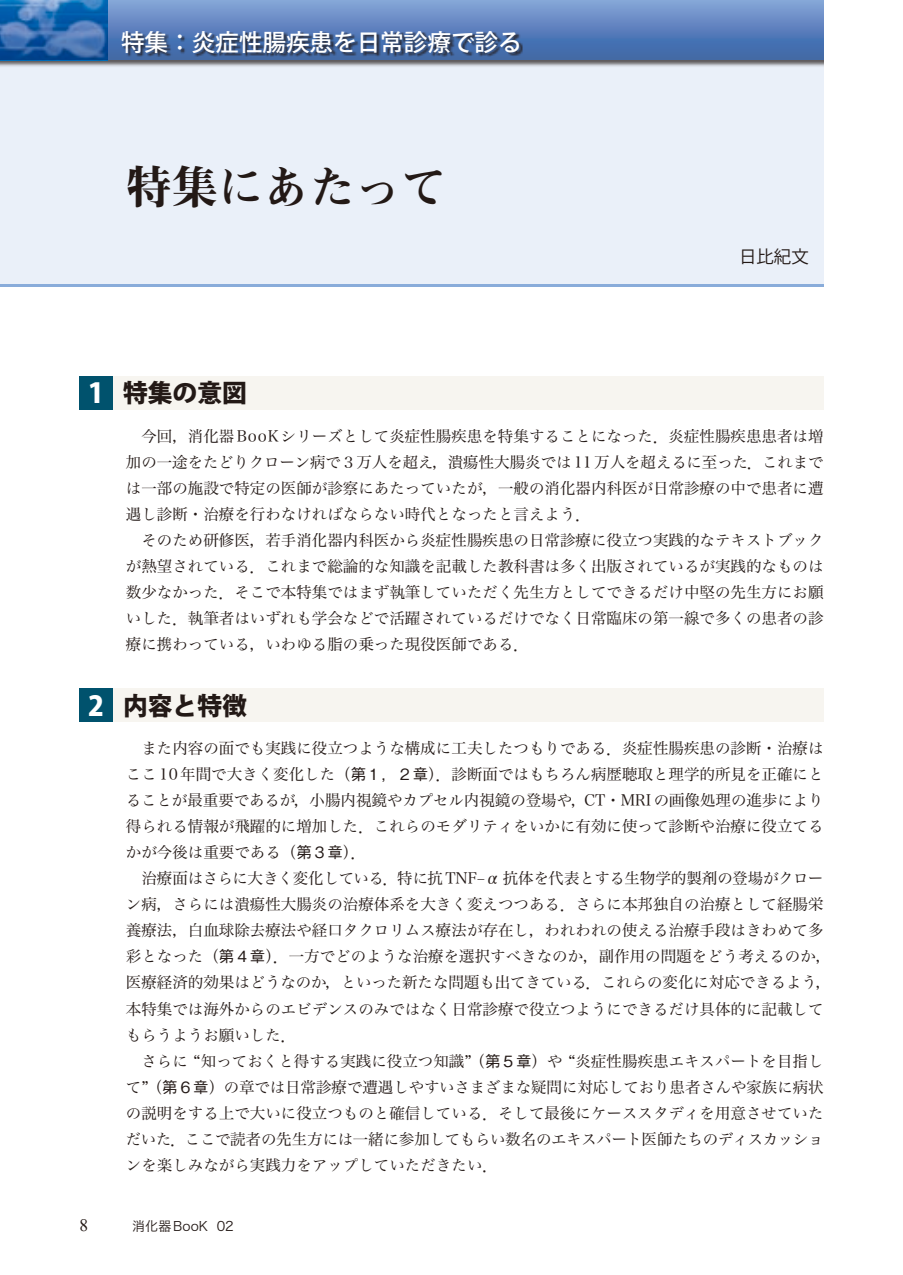
<style>
.page{position:relative;width:903px;height:1275px;background:#fff}
.page>*{position:absolute;margin:0;border:0;box-sizing:border-box;transform-origin:0 0}
.t1{font:45.85px "Midashi Min Pro MA31";color:#231916}
.t2{font:800 24.85px "Koz Go Pro";color:#231916}
.t3{font:500 23.62px "Koz Go Pro";color:#fff}
.t4{font:17.32px "Koz Go Pro";color:#231916}
.t5{font:17.32px "Times New Roman";color:#231916}
.t6{font:15.58px/26.1px "Hira Min Pro W3";color:#231916;text-align:justify}
.t7{font:12.95px "Hira Kaku Pro W3";color:#231916}
.s1{font-size:27.3px;color:#fff}
.s2{font-family:"Gothic BBB Pro";font-weight:500}
</style>
<div class="page">
<div style="left:0;top:0;width:823px;height:285px;background:#eaf0f9"></div>
<div style="left:79px;top:376px;width:34px;height:34px;background:#00526d"></div>
<div style="left:113px;top:376px;width:710px;height:34px;background:#f7f5f0"></div>
<div style="left:79px;top:688px;width:34px;height:34px;background:#00526d"></div>
<div style="left:113px;top:688px;width:710px;height:34px;background:#f7f5f0"></div>
<img style="left:0;top:60px;width:823px;height:7px">
<svg style="left:0;top:0;width:823px;height:60px;background:#5a82be"></svg>
<div style="left:123px;top:32px;width:400px;height:24px;background:#231916;opacity:.75"></div>
<hr style="left:0;top:284px;width:823px;height:2px;background:#89acda">
<h3 class="t3" style="left:121px;top:27px;width:402px">特集：炎症性腸疾患を日常診療で診る</h3>
<h1 class="t1" style="left:126px;top:152px;width:323px">特集にあたって</h1>
<p class="t4" style="left:739px;top:245px;width:71px">日比紀文</p>
<h2 class="t2" style="left:88px;top:377px;width:160px"><span class="s1">1</span> 特集の意図</h2>
<p class="t6" style="left:126px;top:421px;width:699px;text-indent:16px">今回，消化器BooKシリーズとして炎症性腸疾患を特集することになった．炎症性腸疾患患者は増加の一途をたどりクローン病で３万人を超え，潰瘍性大腸炎では11 万人を超えるに至った．これまでは一部の施設で特定の医師が診察にあたっていたが，一般の消化器内科医が日常診療の中で患者に遭遇し診断・治療を行わなければならない時代となったと言えよう．</p>
<p class="t6" style="left:126px;top:525px;width:699px;text-indent:16px">そのため研修医，若手消化器内科医から炎症性腸疾患の日常診療に役立つ実践的なテキストブックが熱望されている．これまで総論的な知識を記載した教科書は多く出版されているが実践的なものは数少なかった．そこで本特集ではまず執筆していただく先生方としてできるだけ中堅の先生方にお願いした．執筆者はいずれも学会などで活躍されているだけでなく日常臨床の第一線で多くの患者の診療に携わっている，いわゆる脂の乗った現役医師である．</p>
<h2 class="t2" style="left:88px;top:689px;width:160px"><span class="s1">2</span> 内容と特徴</h2>
<p class="t6" style="left:126px;top:734px;width:699px;text-indent:16px">また内容の面でも実践に役立つような構成に工夫したつもりである．炎症性腸疾患の診断・治療はここ10年間で大きく変化した（<span class="s2">第１，２章</span>）．診断面ではもちろん病歴聴取と理学的所見を正確にとることが最重要であるが，小腸内視鏡やカプセル内視鏡の登場や，CT・MRIの画像処理の進歩により得られる情報が飛躍的に増加した．これらのモダリティをいかに有効に使って診断や治療に役立てるかが今後は重要である（<span class="s2">第３章</span>）．</p>
<p class="t6" style="left:126px;top:864px;width:707px;text-align:left;text-indent:16px">治療面はさらに大きく変化している．特に抗TNF-α抗体を代表とする生物学的製剤の登場がクローン病，さらには潰瘍性大腸炎の治療体系を大きく変えつつある．さらに本邦独自の治療として経腸栄養療法，白血球除去療法や経口タクロリムス療法が存在し，われわれの使える治療手段はきわめて多彩となった（<span class="s2">第４章</span>）．一方でどのような治療を選択すべきなのか，副作用の問題をどう考えるのか，医療経済的効果はどうなのか，といった新たな問題も出てきている．これらの変化に対応できるよう，本特集では海外からのエビデンスのみではなく日常診療で役立つようにできるだけ具体的に記載してもらうようお願いした．</p>
<p class="t6" style="left:126px;top:1046px;width:699px;text-indent:16px">さらに “知っておくと得する実践に役立つ知識”（<span class="s2">第５章</span>）や “炎症性腸疾患エキスパートを目指して”（<span class="s2">第６章</span>）の章では日常診療で遭遇しやすいさまざまな疑問に対応しており患者さんや家族に病状の説明をする上で大いに役立つものと確信している．そして最後にケーススタディを用意させていただいた．ここで読者の先生方には一緒に参加してもらい数名のエキスパート医師たちのディスカッションを楽しみながら実践力をアップしていただきたい．</p>
<p class="t5" style="left:79px;top:1214px;width:10px">8</p>
<p class="t7" style="left:132px;top:1214px;width:103px">消化器BooK 02</p>
</div>
